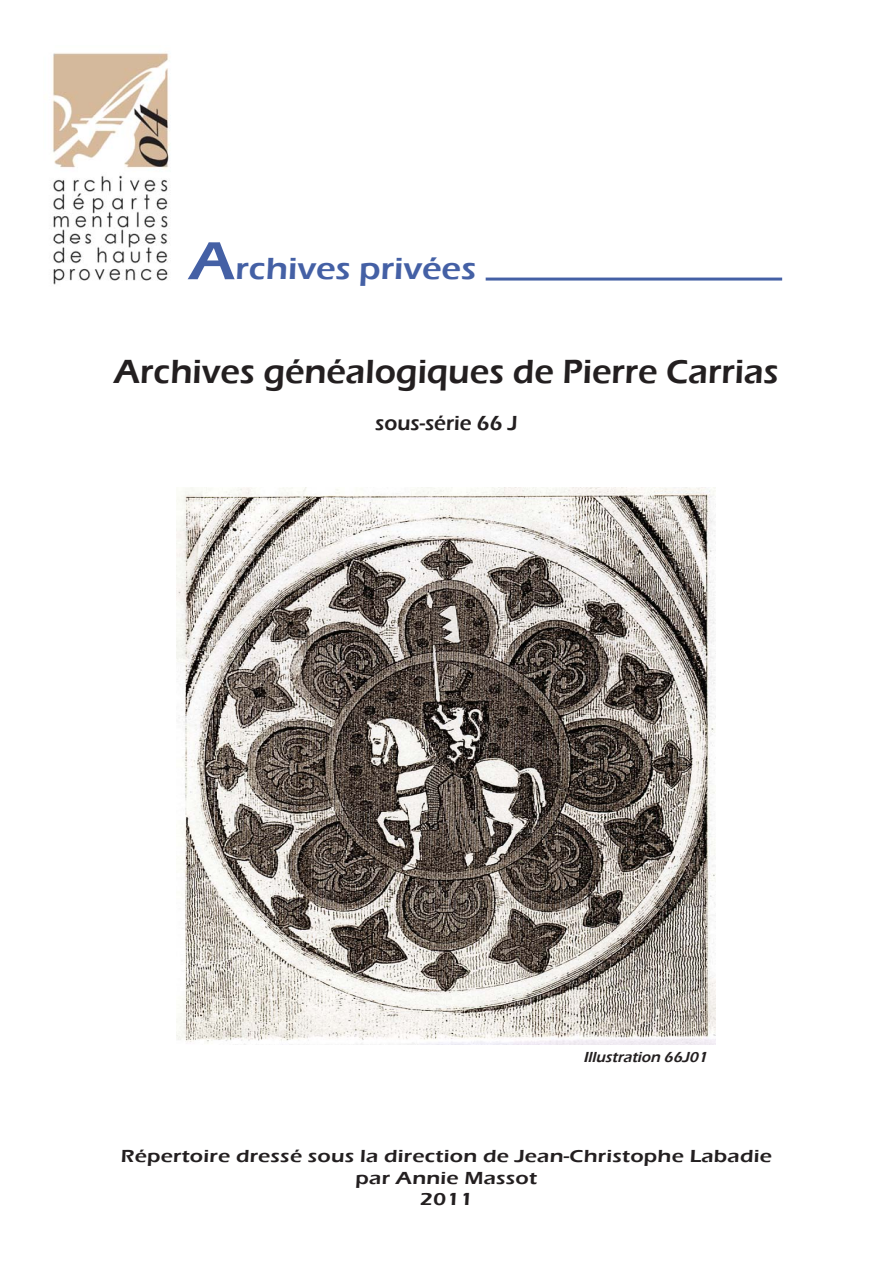
<style>
.page{position:relative;width:893px;height:1263px;background:#fff}
.page>*{position:absolute;margin:0;border:0;box-sizing:border-box;transform-origin:0 0}
.t1{font:600 34.5px "Eras ITC";color:#231f20}
.t2{font:600 31.5px "Eras ITC";color:#4460a5;scale:1.1 1}
.t3{font:600 21px "Eras ITC";color:#231f20}
.t4{font:600 18px/21.6px "Eras ITC";letter-spacing:.01em;color:#231f20;text-align:center;scale:1.2 1}
.t5{font:italic 600 15px "Eras ITC";color:#231f20}
.s1{font-size:55.5px}
</style>
<div class="page">
<img style="left:177px;top:488px;width:538px;height:557px">
<img style="left:52px;top:52px;width:118px;height:233px">
<hr style="left:486px;top:278px;width:296px;height:3px;background:#4460a5">
<h2 class="t2" style="left:189px;top:251px;width:262px"><span class="s1">A</span>rchives privées</h2>
<h1 class="t1" style="left:114px;top:352px;width:666px">Archives généalogiques de Pierre Carrias</h1>
<p class="t3" style="left:375px;top:411px;width:144px">sous-série 66 J</p>
<p class="t5" style="left:583px;top:1049px;width:129px">Illustration 66J01</p>
<p class="t4" style="left:121px;top:1146px;width:544px">Répertoire dressé sous la direction de Jean-Christophe Labadie par Annie Massot<br>2011</p>
</div>
